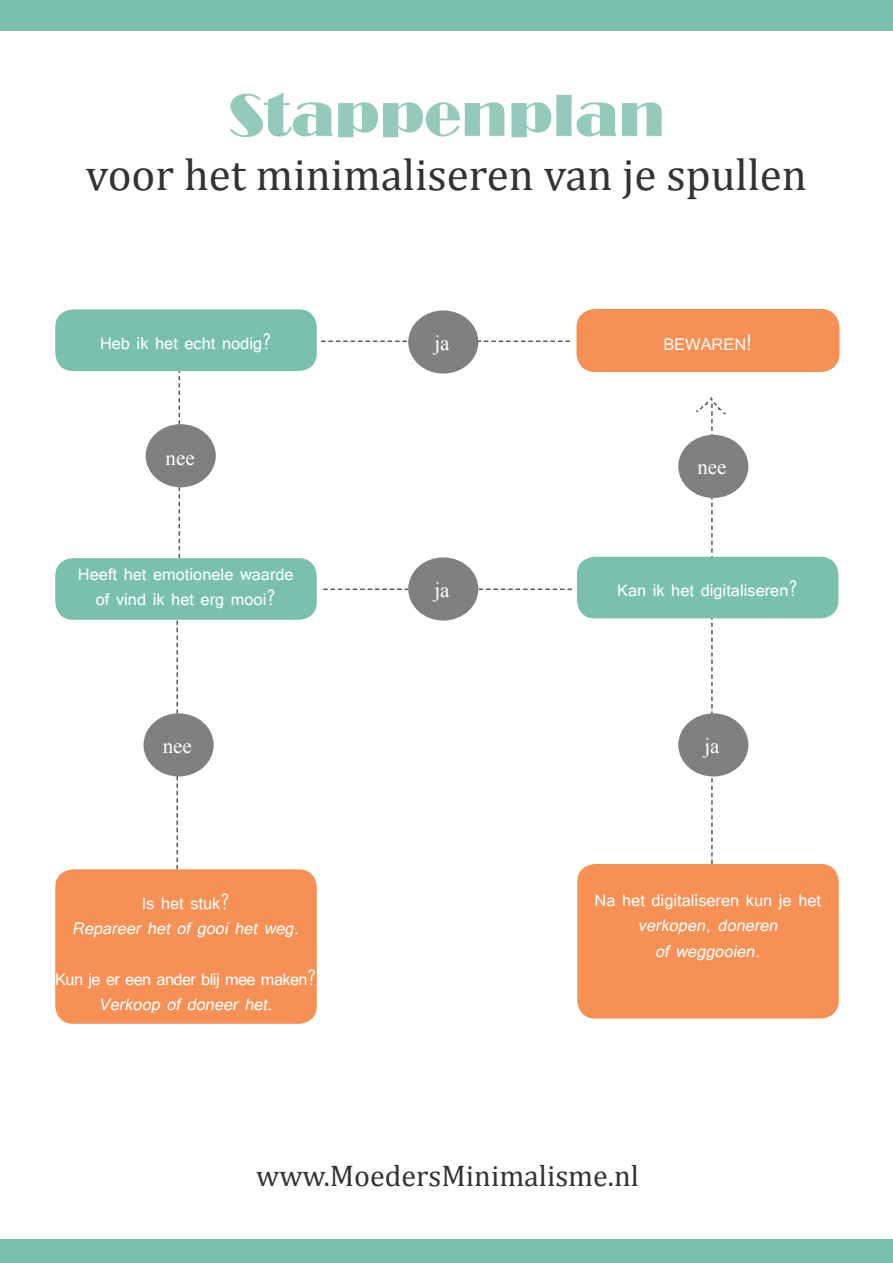
<style>
.page{position:relative;width:893px;height:1263px;background:#fff}
.page>*{position:absolute;margin:0;border:0;box-sizing:border-box;transform-origin:0 0}
.t1{font:61.5px "Broadway";color:#94cabc}
.t2{font:45px "Cambria Math";color:#333}
.t3{font:30px "Cambria Math";color:#333}
.t4{font:21px/25.2px "Tunga";color:#fff;text-align:center}
.t5{font:italic 21px/25.2px "Tunga";color:#fff;text-align:center}
.t6{font:21px "Tunga";letter-spacing:-.03em;color:#fff}
.t7{font:21px "Times New Roman";color:#fff}
</style>
<div class="page">
<svg style="left:711px;top:618px;width:2px;height:246px"></svg>
<svg style="left:179px;top:371px;width:1px;height:187px"></svg>
<div style="left:55px;top:309px;width:262px;height:62px;background:#79c0ae;border-radius:18px"></div>
<svg style="left:321px;top:340px;width:249px;height:2px"></svg>
<div style="left:577px;top:310px;width:262px;height:61px;background:#f79054;border-radius:18px"></div>
<div style="left:576px;top:309px;width:263px;height:63px;border:2px solid #f79054;border-radius:18px"></div>
<div style="left:408px;top:310px;width:70px;height:64px;background:#808080;border-radius:50%"></div>
<div style="left:146px;top:424px;width:70px;height:63px;background:#808080;border-radius:50%"></div>
<div style="left:55px;top:558px;width:262px;height:62px;background:#79c0ae;border-radius:18px"></div>
<svg style="left:323px;top:588px;width:249px;height:2px"></svg>
<div style="left:408px;top:557px;width:70px;height:63px;background:#808080;border-radius:50%"></div>
<div style="left:577px;top:557px;width:261px;height:61px;background:#79c0ae;border-radius:18px"></div>
<svg style="left:176px;top:620px;width:2px;height:249px"></svg>
<div style="left:144px;top:713px;width:70px;height:63px;background:#808080;border-radius:50%"></div>
<div style="left:55px;top:869px;width:262px;height:155px;background:#f79054;border-radius:18px"></div>
<div style="left:678px;top:713px;width:70px;height:63px;background:#808080;border-radius:50%"></div>
<div style="left:577px;top:864px;width:262px;height:154px;background:#f79054;border-radius:18px"></div>
<div style="left:678px;top:435px;width:70px;height:63px;background:#808080;border-radius:50%"></div>
<svg style="left:694px;top:397px;width:33px;height:160px"></svg>
<div style="left:0;top:1239px;width:893px;height:24px;background:#79c0ae"></div>
<div style="left:0;top:0;width:893px;height:31px;background:#79c0ae"></div>
<h1 class="t1" style="left:228px;top:80px;width:438px">Stappenplan</h1>
<h2 class="t2" style="left:86px;top:148px;width:723px">voor het minimaliseren van je spullen</h2>
<p class="t4" style="left:100px;top:329px;width:173px">Heb ik het echt nodig?</p>
<p class="t7" style="left:434px;top:328px;width:17px">ja</p>
<p class="t4" style="left:663px;top:330px;width:90px">BEWAREN!</p>
<p class="t7" style="left:166px;top:444px;width:31px">nee</p>
<p class="t4" style="left:78px;top:560px;width:217px">Heeft het emotionele waarde of vind ik het erg mooi?</p>
<p class="t7" style="left:163px;top:731px;width:31px">nee</p>
<p class="t4" style="left:142px;top:889px;width:90px">Is het stuk?</p>
<p class="t5" style="left:72px;top:914px;width:235px">Repareerhetofgooihetweg.</p>
<p class="t6" style="left:55px;top:965px;width:263px">Kun je er een ander blij mee maken?</p>
<p class="t5" style="left:99px;top:990px;width:182px">Verkoopofdoneerhet.</p>
<p class="t7" style="left:697px;top:452px;width:31px">nee</p>
<p class="t7" style="left:434px;top:575px;width:17px">ja</p>
<p class="t4" style="left:617px;top:577px;width:182px">Kan ik het digitaliseren?</p>
<p class="t7" style="left:704px;top:731px;width:17px">ja</p>
<p class="t4" style="left:595px;top:886px;width:228px">Na het digitaliseren kun je het</p>
<p class="t5" style="left:638px;top:911px;width:148px">verkopen,doneren ofweggooien.</p>
<h3 class="t3" style="left:256px;top:1158px;width:384px">www.MoedersMinimalisme.nl</h3>
</div>
